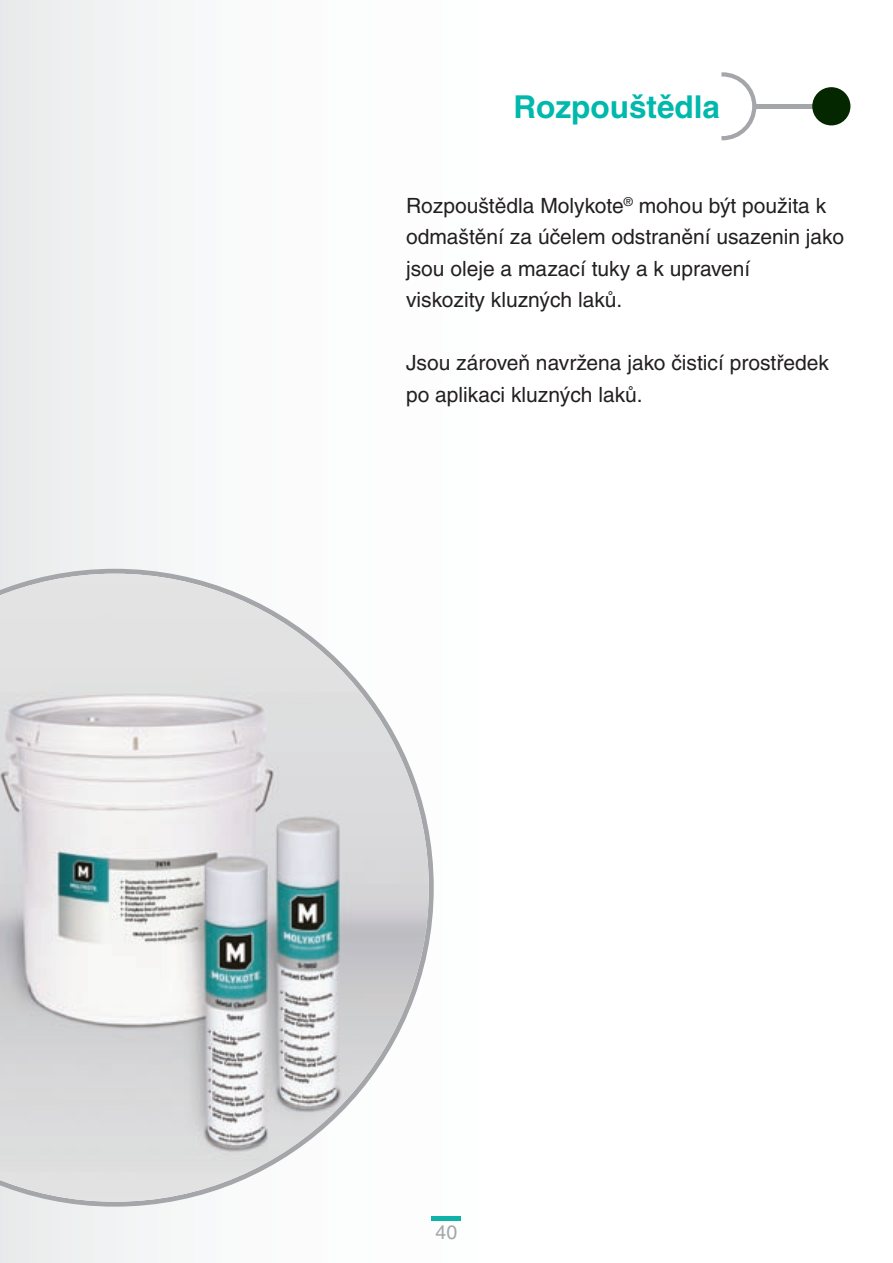
<style>
.page{position:relative;width:893px;height:1263px;background:#fff}
.page>*{position:absolute;margin:0;border:0;box-sizing:border-box;transform-origin:0 0}
.t1{font:700 31.5px "Helvetica CE";color:#00b8ac}
.t2{font:21px/31.5px "Helvetica CE";color:#231f20}
.t3{font:19.5px "Helvetica CE";color:#a5a6aa}
</style>
<div class="page">
<div style="left:0;top:0;width:893px;height:1263px;background:linear-gradient(to right,#f1f3f3,#fff)"></div>
<hr style="left:432px;top:1216px;width:29px;height:4px;background:#0db2a9">
<svg style="left:0;top:569px;width:434px;height:637px"></svg>
<img style="left:0;top:574px;width:429px;height:628px">
<svg style="left:721px;top:72px;width:35px;height:68px"></svg>
<hr style="left:754px;top:104px;width:64px;height:4px;background:#a5a6aa">
<div style="left:812px;top:87px;width:38px;height:38px;background:#052700;border-radius:50%"></div>
<h1 class="t1" style="left:514px;top:89px;width:208px">Rozpouštědla</h1>
<p class="t2" style="left:406px;top:189px;width:439px">Rozpouštědla Molykote<sup>®</sup> mohou být použita k odmaštění za účelem odstranění usazenin jako jsou oleje a mazací tuky a k upravení<br>viskozity kluzných laků.</p>
<p class="t2" style="left:406px;top:347px;width:424px">Jsou zároveň navržena jako čisticí prostředek po aplikaci kluzných laků.</p>
<p class="t3" style="left:436px;top:1220px;width:23px">40</p>
</div>
